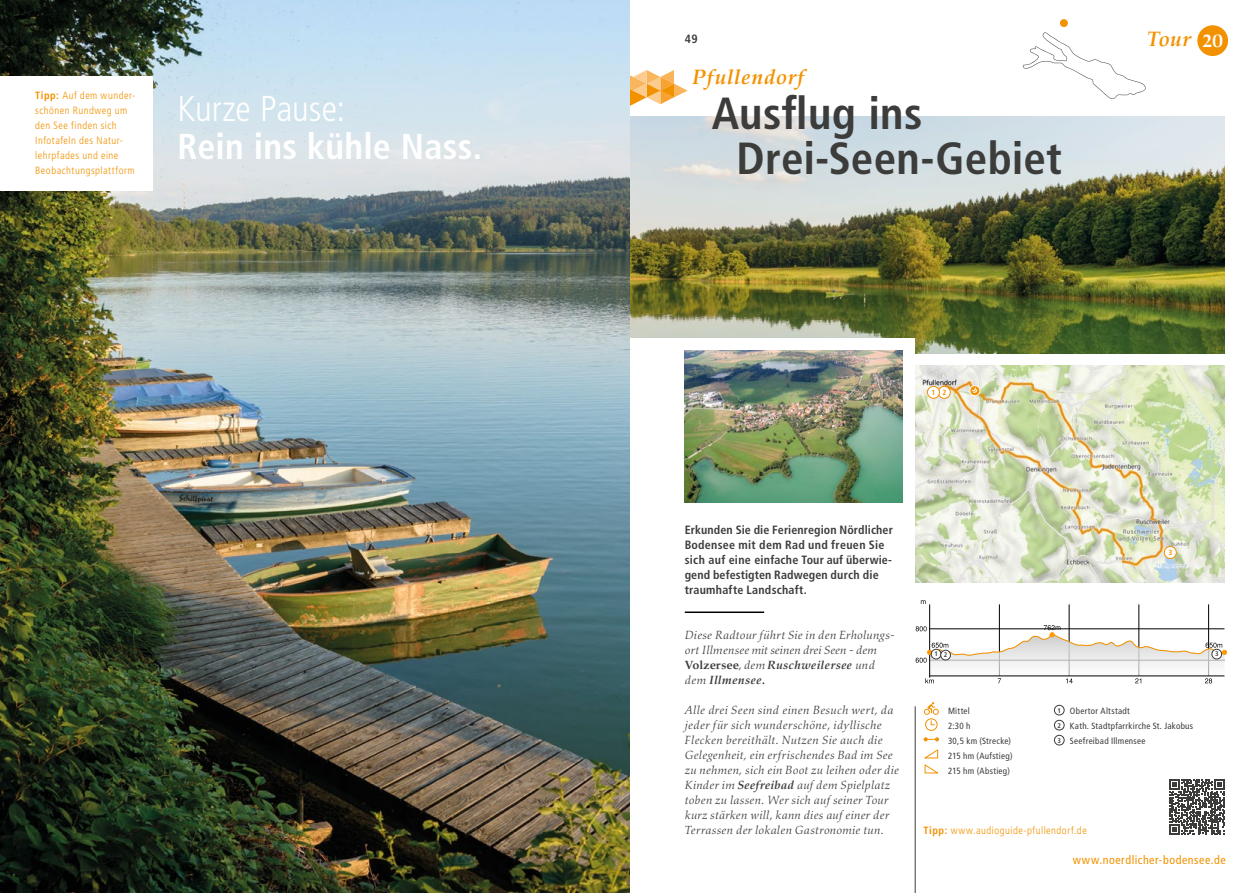
<style>
.page{position:relative;width:1259px;height:893px;background:#fff}
.page>*{position:absolute;margin:0;border:0;box-sizing:border-box;transform-origin:0 0}
.t1{font:700 condensed 45px/45px "Frutiger LT Std";letter-spacing:.005em;color:#3c3c3b}
.t2{font:700 condensed 36px "Frutiger LT Std";letter-spacing:.005em;color:#fff}
.t3{font:300 condensed 36px "Frutiger LT Std";letter-spacing:-.005em;color:#fff}
.t4{font:italic 700 21px "Aldus Nova Pro";letter-spacing:.035em;color:#f39200}
.t5{font:italic 12px/15px "Aldus Nova Pro";letter-spacing:.02em;color:#3c3c3b}
.t6{font:700 condensed 12px/15px "Frutiger LT Std";letter-spacing:.015em;color:#3c3c3b}
.t7{font:condensed 12px "Frutiger LT Std";letter-spacing:.045em;color:#f39200}
.t8{font:300 condensed 10.5px/15px "Frutiger LT Std";letter-spacing:.045em;color:#f39200}
.t9{font:condensed 9px/15px "Frutiger LT Std";letter-spacing:.03em;color:#3c3c3b}
.t10{font:700 condensed 7.5px "Frutiger LT Com";color:#f39200}
.t11{font:700 condensed 6.75px "Frutiger LT Com";color:#3c3c3b}
.s1{font-weight:700}
.s2{font-style:normal;font-size:18px;color:#fff}
.s3{font-weight:700;font-style:normal}
.s4{font-family:"Frutiger LT Com";font-weight:700;font-size:6.75px}
</style>
<div class="page">
<img style="left:630px;top:117px;width:595px;height:237px">
<div style="left:629px;top:339px;width:286px;height:108px;background:#fff"></div>
<svg style="left:1022px;top:32px;width:124px;height:67px"></svg>
<div style="left:1060px;top:19px;width:8px;height:8px;background:#f39200;border-radius:50%"></div>
<hr style="left:685px;top:611px;width:79px;height:2px;background:#000">
<svg style="left:630px;top:70px;width:57px;height:36px"></svg>
<img style="left:915px;top:365px;width:310px;height:218px">
<img style="left:685px;top:351px;width:217px;height:152px">
<img style="left:0;top:0;width:630px;height:893px">
<div style="left:1054px;top:705px;width:10px;height:10px;border:1px solid #3c3c3b;border-radius:50%"></div>
<div style="left:1054px;top:720px;width:10px;height:10px;border:1px solid #3c3c3b;border-radius:50%"></div>
<div style="left:1054px;top:735px;width:10px;height:10px;border:1px solid #3c3c3b;border-radius:50%"></div>
<div style="left:1164px;top:546px;width:12px;height:12px;background:#fff;border-radius:50%"></div>
<div style="left:1164px;top:546px;width:12px;height:13px;border:1px solid #f39200;border-radius:50%"></div>
<div style="left:938px;top:386px;width:12px;height:12px;background:#fff;border-radius:50%"></div>
<div style="left:938px;top:386px;width:12px;height:13px;border:1px solid #f39200;border-radius:50%"></div>
<div style="left:927px;top:386px;width:12px;height:12px;background:#fff;border-radius:50%"></div>
<div style="left:927px;top:386px;width:13px;height:13px;border:1px solid #f39200;border-radius:50%"></div>
<svg style="left:968px;top:384px;width:13px;height:12px"></svg>
<div style="left:0;top:76px;width:152px;height:114px;background:#fff"></div>
<svg style="left:924px;top:749px;width:14px;height:25px"></svg>
<div style="left:925px;top:718px;width:12px;height:13px;border:1px solid #f39200;border-radius:50%"></div>
<svg style="left:923px;top:702px;width:16px;height:23px"></svg>
<svg style="left:923px;top:737px;width:16px;height:4px"></svg>
<hr style="left:1208px;top:604px;width:1px;height:72px;background:#000">
<hr style="left:1138px;top:604px;width:1px;height:72px;background:#000">
<hr style="left:1069px;top:604px;width:1px;height:72px;background:#000">
<hr style="left:999px;top:604px;width:1px;height:72px;background:#000">
<div style="left:929px;top:635px;width:295px;height:41px;background:#f7f7f7"></div>
<hr style="left:929px;top:676px;width:295px;height:1px;background:#000">
<hr style="left:929px;top:604px;width:1px;height:74px;background:#000">
<svg style="left:925px;top:678px;width:9px;height:5px"></svg>
<svg style="left:997px;top:678px;width:4px;height:5px"></svg>
<svg style="left:1066px;top:678px;width:6px;height:5px"></svg>
<svg style="left:1135px;top:678px;width:6px;height:5px"></svg>
<svg style="left:1205px;top:678px;width:7px;height:5px"></svg>
<svg style="left:915px;top:625px;width:311px;height:38px"></svg>
<div style="left:931px;top:649px;width:10px;height:10px;background:#fff;border-radius:50%"></div>
<div style="left:931px;top:649px;width:10px;height:10px;border:1px solid #3c3c3b;border-radius:50%"></div>
<div style="left:940px;top:650px;width:10px;height:10px;background:#fff;border-radius:50%"></div>
<div style="left:940px;top:650px;width:10px;height:10px;border:1px solid #3c3c3b;border-radius:50%"></div>
<div style="left:1212px;top:649px;width:9px;height:10px;background:#fff;border-radius:50%"></div>
<div style="left:1211px;top:649px;width:11px;height:10px;border:1px solid #3c3c3b;border-radius:50%"></div>
<hr style="left:915px;top:706px;width:1px;height:187px;background:#3c3c3b">
<div style="left:1196px;top:25px;width:32px;height:32px;background:#f39200;border-radius:50%"></div>
<div style="left:1195px;top:24px;width:34px;height:34px;border:2px solid #fff;border-radius:50%"></div>
<svg style="left:1169px;top:779px;width:55px;height:56px"></svg>
<p class="t8" style="left:35px;top:88px;width:101px"><span class="s1">Tipp:</span> Auf dem wunder&shy;schönen Rundweg um den See finden sich<br>Infotafeln des Natur&shy;lehrpfades und eine<br>Beobachtungsplattform</p>
<h2 class="t3" style="left:178px;top:88px;width:169px">Kurze Pause:</h2>
<h2 class="t2" style="left:178px;top:125px;width:306px">Rein ins kühle Nass.</h2>
<p class="t6" style="left:685px;top:31px;width:14px">49</p>
<h3 class="t4" style="left:692px;top:64px;width:113px">Pfullendorf</h3>
<h1 class="t1" style="left:736px;top:91px;width:327px;text-indent:-25px">Ausflug ins<br>Drei-Seen-Gebiet</h1>
<p class="t10" style="left:931px;top:388px;width:16px">1 2</p>
<h3 class="t4" style="left:1147px;top:27px;width:77px">Tour <span class="s2">20</span></h3>
<p class="t6" style="left:685px;top:522px;width:210px">Erkunden Sie die Ferienregion Nördlicher Bodensee mit dem Rad und freuen Sie sich auf eine einfache Tour auf überwie&shy;gend befestigten Radwegen durch die traumhafte Landschaft.</p>
<p class="t5" style="left:685px;top:628px;width:211px">Diese Radtour führt Sie in den Erholungs&shy;ort Illmensee mit seinen drei Seen - dem<br><span class="s3">Volzersee</span>, dem <span class="s1">Ruschweilersee</span> und dem <span class="s1">Illmensee.</span></p>
<p class="t5" style="left:685px;top:703px;width:216px">Alle drei Seen sind einen Besuch wert, da jeder für sich wunderschöne, idyllische Flecken bereithält. Nutzen Sie auch die Gelegenheit, ein erfrischendes Bad im See zu nehmen, sich ein Boot zu leihen oder die Kinder im <span class="s1">Seefreibad</span> auf dem Spielplatz toben zu lassen. Wer sich auf seiner Tour kurz stärken will, kann dies auf einer der Terrassen der lokalen Gastronomie tun.</p>
<p class="t10" style="left:1168px;top:548px;width:5px">3</p>
<p class="t11" style="left:934px;top:650px;width:15px">1 2</p>
<p class="t11" style="left:1215px;top:650px;width:5px">3</p>
<p class="t9" style="left:948px;top:703px;width:66px">Mittel<br>2:30 h<br>30,5 km (Strecke)<br>215 hm (Aufstieg)<br>215 hm (Abstieg)</p>
<p class="t9" style="left:1057px;top:703px;width:137px"><span class="s4">1</span> Obertor Altstadt<br><span class="s4">2</span> Kath. Stadtpfarrkirche St. Jakobus<br><span class="s4">3</span> Seefreibad Illmensee</p>
<p class="t8" style="left:923px;top:823px;width:165px"><span class="s1">Tipp:</span> www.audioguide-pfullendorf.de</p>
<p class="t7" style="left:1073px;top:853px;width:154px">www.noerdlicher-bodensee.de</p>
</div>
